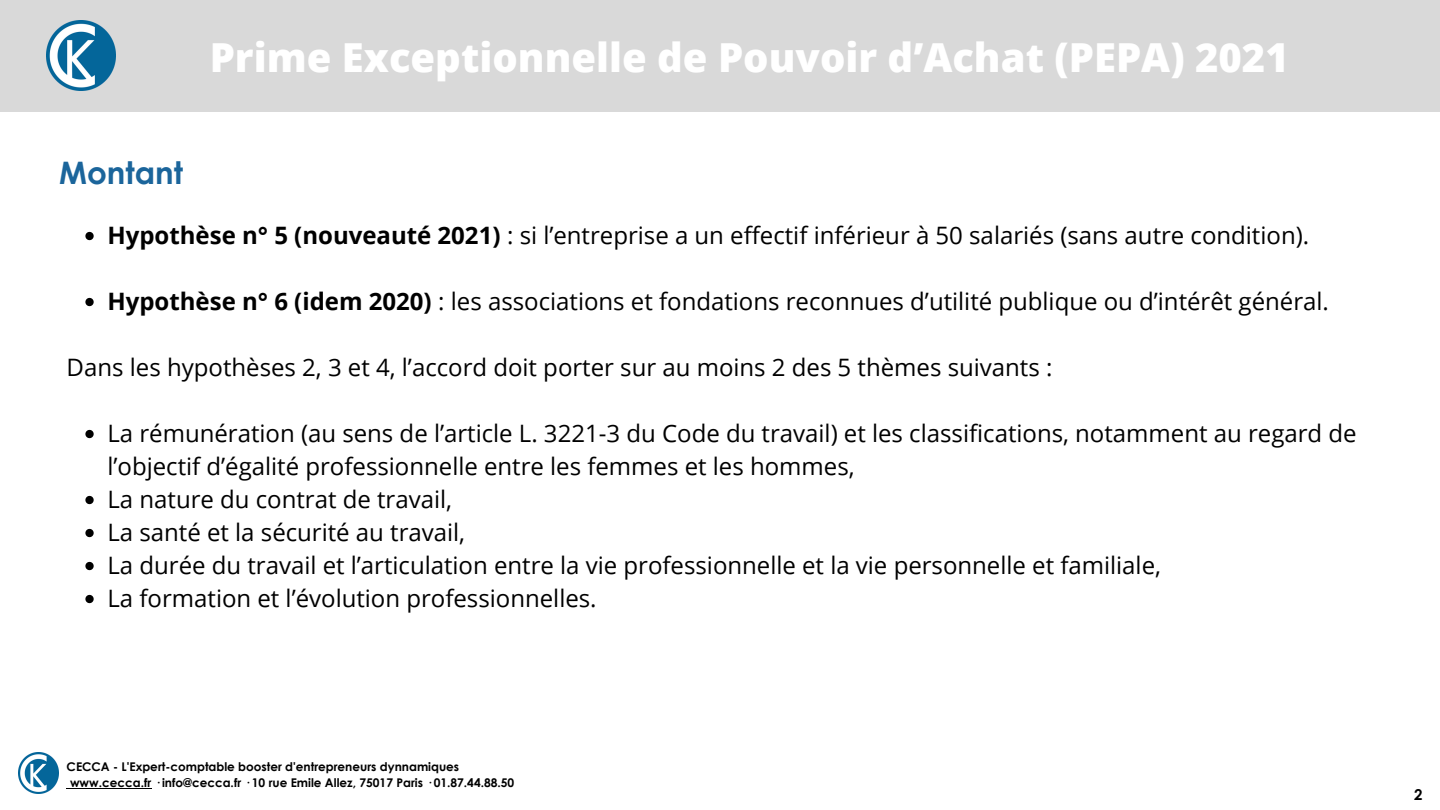
<style>
.page{position:relative;width:1440px;height:810px;background:#fff}
.page>*{position:absolute;margin:0;border:0;box-sizing:border-box;transform-origin:0 0}
.t1{font:800 40px "Open Sans";color:#fff}
.t2{font:700 31px "Century Gothic";color:#1b659b}
.t3{font:24px/33px "Open Sans";color:#000}
.t4{font:700 15px "Century Gothic";color:#000}
.t5{font:700 12px "Century Gothic";color:#000}
.s1{font-weight:700}
</style>
<div class="page">
<div style="left:0;top:0;width:1440px;height:112px;background:#d9d9d9"></div>
<img style="left:46px;top:21px;width:70px;height:70px">
<hr style="left:70px;top:788px;width:81px;height:1px;background:#000">
<img style="left:18px;top:753px;width:41px;height:40px">
<svg style="left:85px;top:232px;width:9px;height:8px"></svg>
<svg style="left:85px;top:298px;width:9px;height:8px"></svg>
<svg style="left:85px;top:430px;width:9px;height:8px"></svg>
<svg style="left:85px;top:496px;width:9px;height:8px"></svg>
<svg style="left:85px;top:529px;width:9px;height:8px"></svg>
<svg style="left:85px;top:562px;width:9px;height:8px"></svg>
<svg style="left:85px;top:595px;width:9px;height:8px"></svg>
<p class="t1" style="left:210px;top:30px;width:1081px">Prime Exceptionnelle de Pouvoir d’Achat (PEPA) 2021</p>
<p class="t2" style="left:59px;top:152px;width:125px">Montant</p>
<p class="t3" style="left:107px;top:218px;width:1203px"><span class="s1">Hypothèse n° 5 (nouveauté 2021)</span> : si l’entreprise a un effectif inférieur à 50 salariés (sans autre condition).</p>
<p class="t3" style="left:107px;top:284px;width:1223px"><span class="s1">Hypothèse n° 6 (idem 2020)</span> : les associations et fondations reconnues d’utilité publique ou d’intérêt général.</p>
<p class="t3" style="left:67px;top:350px;width:987px">Dans les hypothèses 2, 3 et 4, l’accord doit porter sur au moins 2 des 5 thèmes suivants :</p>
<p class="t3" style="left:107px;top:416px;width:1251px">La rémunération (au sens de l’article L. 3221-3 du Code du travail) et les classifications, notamment au regard de l’objectif d’égalité professionnelle entre les femmes et les hommes,</p>
<p class="t3" style="left:107px;top:482px;width:346px">La nature du contrat de travail,</p>
<p class="t3" style="left:107px;top:515px;width:359px">La santé et la sécurité au travail,</p>
<p class="t3" style="left:107px;top:548px;width:1055px">La durée du travail et l’articulation entre la vie professionnelle et la vie personnelle et familiale,</p>
<p class="t3" style="left:107px;top:581px;width:491px">La formation et l’évolution professionnelles.</p>
<p class="t5" style="left:67px;top:759px;width:394px">CECCA - L'Expert-comptable booster d'entrepreneurs dynnamiques</p>
<p class="t5" style="left:70px;top:775px;width:446px">www.cecca.fr · info@cecca.fr · 10 rue Emile Allez, 75017 Paris · 01.87.44.88.50</p>
<p class="t4" style="left:1414px;top:785px;width:10px">2</p>
</div>
